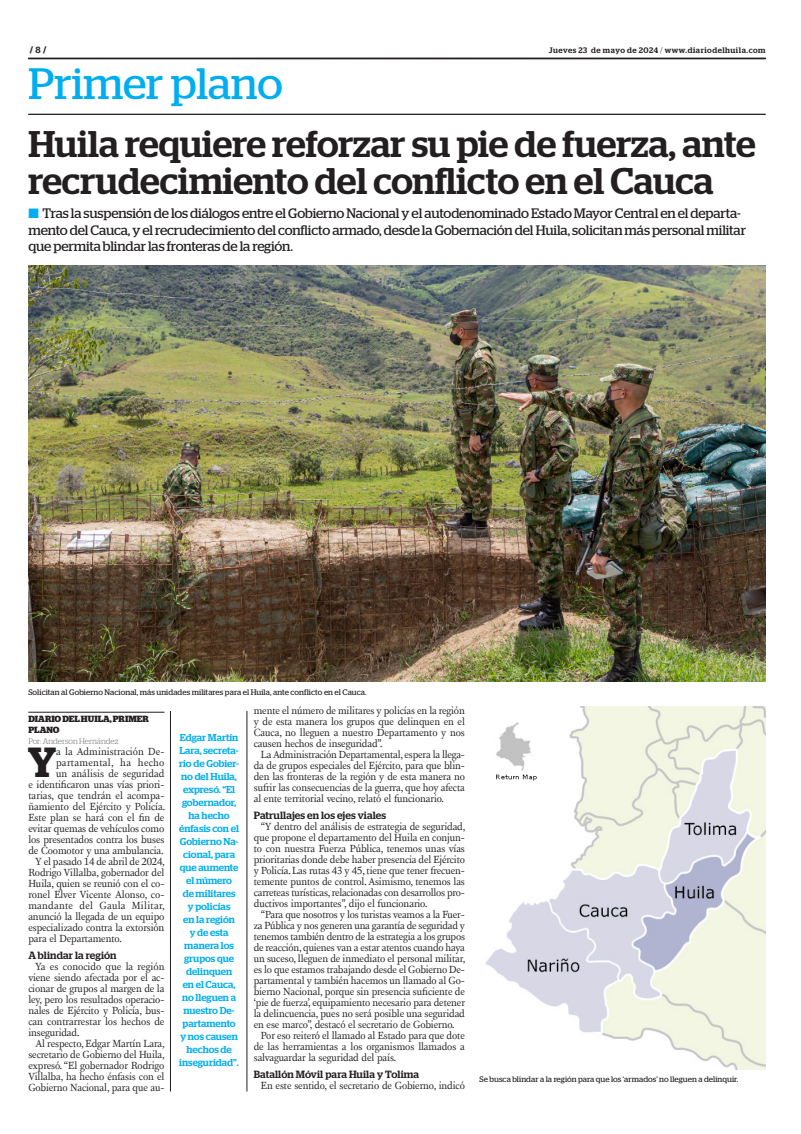
<style>
.page{position:relative;width:801px;height:1134px;background:#fff}
.page>*{position:absolute;margin:0;border:0;box-sizing:border-box;transform-origin:0 0}
.t1{font:43.9px "Stag";color:#00aeef}
.TEXTO_UNO{font:600 42px "Stag";color:#231f20}
.TITULO{font:500 37.1px/37.1px "Stag";color:#231f20}
.SUMARIO{font:13.7px/16.5px "Stag";letter-spacing:-.01em;color:#231f20}
.TEXTO{font:10.6px/11px "New Fournier BP";letter-spacing:-.01em;color:#231f20;text-align:justify}
.TEXTO_UNO-2{font:10.6px/11px "New Fournier BP";letter-spacing:-.01em;color:#231f20;text-align:right}
.INTERTITULO{font:500 10.5px "Stag";letter-spacing:.01em;color:#231f20}
.DESTACADO_AZUL{font:500 10px/13px "Stag";color:#00aeef;text-align:center}
.CREDITO_1{font:700 9px/11px "Stag";color:#231f20}
.PIE_DE_FOTO{font:8px "Stag";letter-spacing:.01em;color:#231f20}
.t2{font:500 8px "Stag";letter-spacing:.06em;color:#231f20}
.CREDITO_2{font:300 8px "Stag";letter-spacing:-.005em;color:#6c6d70}
.s1{font-weight:500}
.s2{font-weight:300}
.s3{color:#00aeef}
</style>
<div class="page">
<svg style="left:28px;top:58px;width:737px;height:1px"></svg>
<hr style="left:28px;top:114px;width:737px;height:1px;background:#231f20">
<img style="left:28px;top:265px;width:737px;height:416px">
<img style="left:485px;top:706px;width:280px;height:363px">
<hr style="left:28px;top:712px;width:136px;height:1px;background:#231f20">
<hr style="left:170px;top:711px;width:1px;height:380px;background:#231f20">
<hr style="left:247px;top:711px;width:1px;height:380px;background:#231f20">
<p class="CREDITO_1" style="left:30px;top:45px;width:18px">/ <span class="s1">8</span> /</p>
<p class="t2" style="left:549px;top:45px;width:218px">Jueves 23 de mayo de 2024 <span class="s2">/</span> www.diariodelhuila.com</p>
<p class="t1" style="left:28px;top:58px;width:256px">Primer plano</p>
<p class="TITULO" style="left:28px;top:125px;width:729px">Huila requiere reforzar su pie de fuerza, ante recrudecimiento del conflicto en el Cauca</p>
<p class="SUMARIO" style="left:28px;top:205px;width:719px"><span class="s3">■</span> Tras la suspensión de los diálogos entre el Gobierno Nacional y el autodenominado Estado Mayor Central en el departa&shy;mento del Cauca, y el recrudecimiento del conflicto armado, desde la Gobernación del Huila, solicitan más personal militar que permita blindar las fronteras de la región.</p>
<p class="PIE_DE_FOTO" style="left:28px;top:687px;width:340px">Solicitan al Gobierno Nacional, más unidades militares para el Huila, ante conflicto en el Cauca.</p>
<p class="CREDITO_1" style="left:28px;top:714px;width:122px">DIARIO DEL HUILA, PRIMER<br>PLANO</p>
<p class="CREDITO_2" style="left:28px;top:737px;width:92px">Por: Anderson Hernández</p>
<p class="TEXTO_UNO" style="left:28px;top:738px;width:30px">Y</p>
<p class="TEXTO_UNO-2" style="left:28px;top:746px;width:138px">a la Administración De&shy;partamental, ha hecho<br>un análisis de seguridad<br>e identificaron unas vías priori&shy;tarias, que tendrán el acompa&shy;ñamiento del Ejército y Policía.<br>Este plan se hará con el fin de evitar quemas de vehículos como los presentados contra los buses de Coomotor y una ambulancia.</p>
<p class="TEXTO" style="left:28px;top:856px;width:138px;text-indent:7px">Y el pasado 14 de abril de 2024, Rodrigo Villalba, gobernador del Huila, quien se reunió con el co&shy;ronel Elver Vicente Alonso, co&shy;mandante del Gaula Militar, anunció la llegada de un equipo especializado contra la extorsión para el Departamento.</p>
<p class="INTERTITULO" style="left:28px;top:949px;width:90px">A blindar la región</p>
<p class="TEXTO" style="left:28px;top:961px;width:138px;text-indent:7px">Ya es conocido que la región viene siendo afectada por el ac&shy;cionar de grupos al margen de la ley, pero los resultados operacio&shy;nales de Ejército y Policía, bus&shy;can contrarrestar los hechos de inseguridad.</p>
<p class="TEXTO" style="left:28px;top:1038px;width:138px;text-indent:7px">Al respecto, Edgar Martín Lara, secretario de Gobierno del Huila, expresó. “El gobernador Rodrigo Villalba, ha hecho énfasis con el Gobierno Nacional, para que au-</p>
<p class="DESTACADO_AZUL" style="left:179px;top:731px;width:61px">Edgar Martín<br>Lara, secreta&shy;rio de Gobier&shy;no del Huila, expresó. “El gobernador, ha hecho énfasis con el<br>Gobierno Na&shy;cional, para que aumente el número<br>de militares y policías<br>en la región y de esta manera los grupos que delinquen<br>en el Cauca, no lleguen a nuestro De&shy;partamento y nos causen hechos de inseguridad”.</p>
<p class="TEXTO" style="left:254px;top:705px;width:213px">mente el número de militares y policías en la región y de esta manera los grupos que delinquen en el Cauca, no lleguen a nuestro Departamento y nos causen hechos de inseguridad”.</p>
<p class="TEXTO" style="left:254px;top:749px;width:213px;text-indent:7px">La Administración Departamental, espera la llega&shy;da de grupos especiales del Ejército, para que blin&shy;den las fronteras de la región y de esta manera no sufrir las consecuencias de la guerra, que hoy afecta al ente territorial vecino, relató el funcionario.</p>
<p class="INTERTITULO" style="left:254px;top:809px;width:134px">Patrullajes en los ejes viales</p>
<p class="TEXTO" style="left:254px;top:821px;width:213px;text-indent:7px">“Y dentro del análisis de estrategia de seguridad, que propone el departamento del Huila en conjun&shy;to con nuestra Fuerza Pública, tenemos unas vías prioritarias donde debe haber presencia del Ejército y Policía. Las rutas 43 y 45, tiene que tener frecuen&shy;temente puntos de control. Asimismo, tenemos las carreteas turísticas, relacionadas con desarrollos pro&shy;ductivos importantes”, dijo el funcionario.</p>
<p class="TEXTO" style="left:254px;top:909px;width:213px;text-indent:7px">“Para que nosotros y los turistas veamos a la Fuer&shy;za Pública y nos generen una garantía de seguridad y tenemos también dentro de la estrategia a los grupos de reacción, quienes van a estar atentos cuando haya un suceso, lleguen de inmediato el personal militar, es lo que estamos trabajando desde el Gobierno De&shy;partamental y también hacemos un llamado al Go&shy;bierno Nacional, porque sin presencia suficiente de ‘pie de fuerza’, equipamiento necesario para detener la delincuencia, pues no será posible una seguridad en ese marco”, destacó el secretario de Gobierno.</p>
<p class="TEXTO" style="left:254px;top:1030px;width:213px;text-indent:7px">Por eso reiteró el llamado al Estado para que dote de las herramientas a los organismos llamados a salvaguardar la seguridad del país.</p>
<p class="INTERTITULO" style="left:254px;top:1068px;width:167px">Batallón Móvil para Huila y Tolima</p>
<p class="TEXTO" style="left:261px;top:1079px;width:206px">En este sentido, el secretario de Gobierno, indicó</p>
<p class="PIE_DE_FOTO" style="left:479px;top:1074px;width:260px">Se busca blindar a la región para que los ‘armados’ no lleguen a delinquir.</p>
</div>
